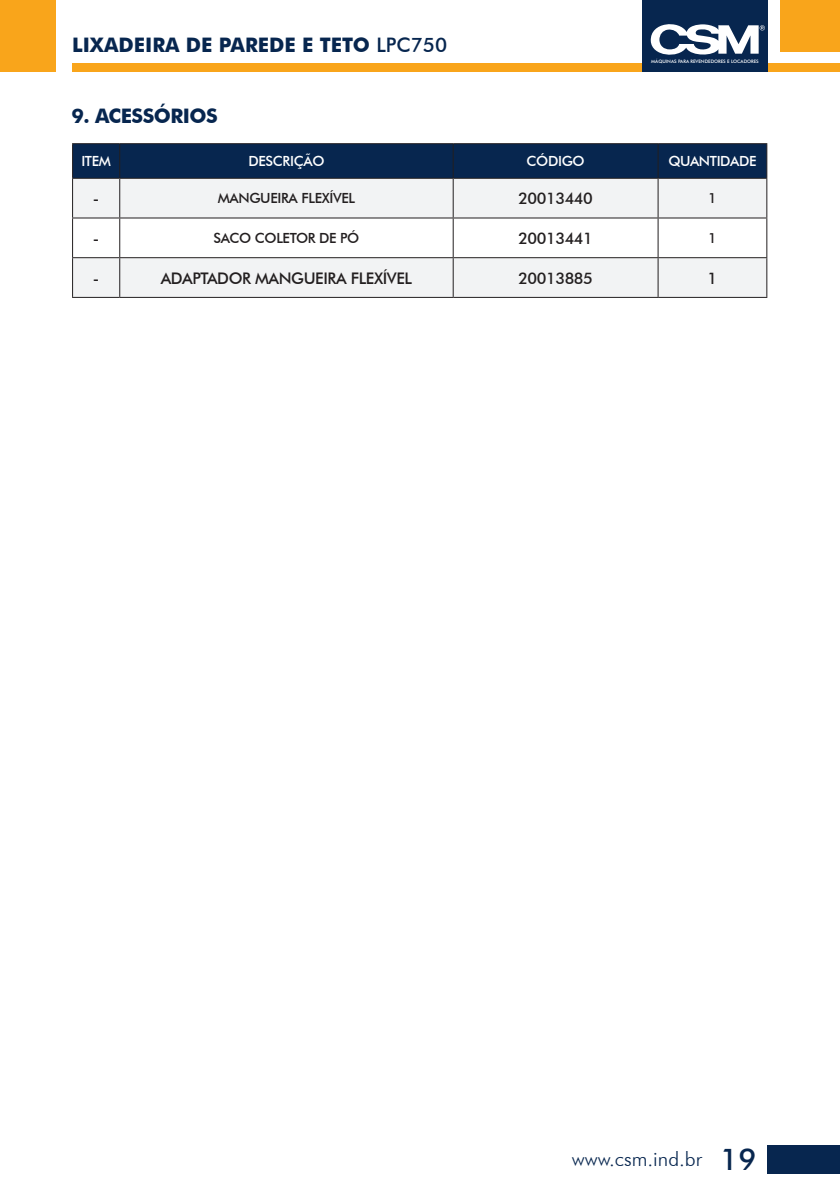
<style>
.page{position:relative;width:840px;height:1191px;background:#fff}
.page>*{position:absolute;margin:0;border:0;box-sizing:border-box;transform-origin:0 0}
.t1{font:700 20px "Futura BT";color:#07264f}
.t2{font:300 20px "Futura BT";color:#07264f}
.t3{font:700 20px "Futura BT";letter-spacing:-.025em;color:#07264f}
.t4{font:500 16px "Futura BT";letter-spacing:-.025em;color:#231f20}
.t5{font:500 14px "Futura BT";letter-spacing:-.025em;color:#231f20}
.t6{font:500 14px "Futura BT";letter-spacing:-.025em;color:#fff}
.t7{font:500 4.6px "Futura BT";color:#fff}
.s1{font-weight:500}
.s2{font-weight:500;font-size:30px}
</style>
<div class="page">
<div style="left:72px;top:64px;width:767px;height:8px;background:#f9a51b"></div>
<div style="left:642px;top:0;width:125px;height:72px;background:#07264f"></div>
<svg style="left:650px;top:24px;width:114px;height:31px"></svg>
<div style="left:0;top:0;width:55px;height:72px;background:#f9a51b"></div>
<div style="left:780px;top:0;width:59px;height:52px;background:#f9a51b"></div>
<div style="left:766px;top:1145px;width:73px;height:29px;background:#07264f"></div>
<div style="left:73px;top:144px;width:692px;height:34px;background:#07264f"></div>
<svg style="left:73px;top:179px;width:692px;height:118px;fill:#f2f3f4"></svg>
<hr style="left:119px;top:144px;width:1px;height:34px;background:#231f20">
<hr style="left:452px;top:144px;width:1px;height:34px;background:#231f20">
<hr style="left:657px;top:144px;width:1px;height:34px;background:#231f20">
<hr style="left:765px;top:144px;width:1px;height:34px;background:#231f20">
<hr style="left:72px;top:179px;width:1px;height:38px;background:#231f20">
<hr style="left:119px;top:179px;width:1px;height:38px;background:#231f20">
<hr style="left:452px;top:179px;width:1px;height:38px;background:#231f20">
<hr style="left:657px;top:179px;width:1px;height:38px;background:#231f20">
<hr style="left:765px;top:179px;width:1px;height:38px;background:#231f20">
<hr style="left:72px;top:217px;width:48px;height:1px;background:#231f20">
<hr style="left:72px;top:218px;width:1px;height:39px;background:#231f20">
<hr style="left:120px;top:217px;width:333px;height:1px;background:#231f20">
<hr style="left:119px;top:218px;width:1px;height:39px;background:#231f20">
<hr style="left:453px;top:217px;width:204px;height:1px;background:#231f20">
<hr style="left:452px;top:218px;width:1px;height:39px;background:#231f20">
<hr style="left:657px;top:217px;width:109px;height:1px;background:#231f20">
<hr style="left:657px;top:218px;width:1px;height:39px;background:#231f20">
<hr style="left:765px;top:218px;width:1px;height:39px;background:#231f20">
<hr style="left:72px;top:257px;width:48px;height:1px;background:#231f20">
<hr style="left:72px;top:258px;width:1px;height:39px;background:#231f20">
<hr style="left:120px;top:257px;width:333px;height:1px;background:#231f20">
<hr style="left:119px;top:258px;width:1px;height:39px;background:#231f20">
<hr style="left:453px;top:257px;width:204px;height:1px;background:#231f20">
<hr style="left:452px;top:258px;width:1px;height:39px;background:#231f20">
<hr style="left:657px;top:257px;width:109px;height:1px;background:#231f20">
<hr style="left:657px;top:258px;width:1px;height:39px;background:#231f20">
<hr style="left:765px;top:258px;width:1px;height:39px;background:#231f20">
<hr style="left:72px;top:297px;width:48px;height:1px;background:#231f20">
<hr style="left:120px;top:297px;width:333px;height:1px;background:#231f20">
<hr style="left:453px;top:297px;width:204px;height:1px;background:#231f20">
<hr style="left:657px;top:297px;width:109px;height:1px;background:#231f20">
<hr style="left:72px;top:143px;width:48px;height:1px;background:#231f20">
<hr style="left:72px;top:144px;width:1px;height:34px;background:#231f20">
<hr style="left:120px;top:143px;width:333px;height:1px;background:#231f20">
<hr style="left:453px;top:143px;width:204px;height:1px;background:#231f20">
<hr style="left:657px;top:143px;width:109px;height:1px;background:#231f20">
<hr style="left:72px;top:178px;width:48px;height:1px;background:#231f20">
<hr style="left:120px;top:178px;width:333px;height:1px;background:#231f20">
<hr style="left:453px;top:178px;width:204px;height:1px;background:#231f20">
<hr style="left:657px;top:178px;width:109px;height:1px;background:#231f20">
<p class="t1" style="left:72px;top:32px;width:376px">LIXADEIRA DE PAREDE E TETO <span class="s1">LPC750</span></p>
<p class="t3" style="left:71px;top:104px;width:148px">9. ACESSÓRIOS</p>
<p class="t7" style="left:651px;top:59px;width:109px">MÁQUINAS PARA REVENDEDORES E LOCADORES</p>
<p class="t6" style="left:81px;top:153px;width:31px">ITEM</p>
<p class="t6" style="left:248px;top:153px;width:78px">DESCRIÇÃO</p>
<p class="t6" style="left:526px;top:153px;width:60px">CÓDIGO</p>
<p class="t6" style="left:668px;top:153px;width:89px">QUANTIDADE</p>
<p class="t4" style="left:93px;top:189px;width:8px">-</p>
<p class="t5" style="left:218px;top:190px;width:139px">MANGUEIRA FLEXÍVEL</p>
<p class="t4" style="left:518px;top:189px;width:76px">20013440</p>
<p class="t5" style="left:707px;top:190px;width:10px">1</p>
<p class="t4" style="left:93px;top:228px;width:8px">-</p>
<p class="t5" style="left:213px;top:230px;width:147px">SACO COLETOR DE PÓ</p>
<p class="t4" style="left:518px;top:228px;width:76px">20013441</p>
<p class="t5" style="left:707px;top:230px;width:10px">1</p>
<p class="t4" style="left:93px;top:268px;width:8px">-</p>
<p class="t4" style="left:161px;top:268px;width:253px">ADAPTADOR MANGUEIRA FLEXÍVEL</p>
<p class="t4" style="left:518px;top:268px;width:76px">20013885</p>
<p class="t4" style="left:707px;top:268px;width:11px">1</p>
<p class="t2" style="left:571px;top:1146px;width:186px">www.csm.ind.br <span class="s2">19</span></p>
</div>
